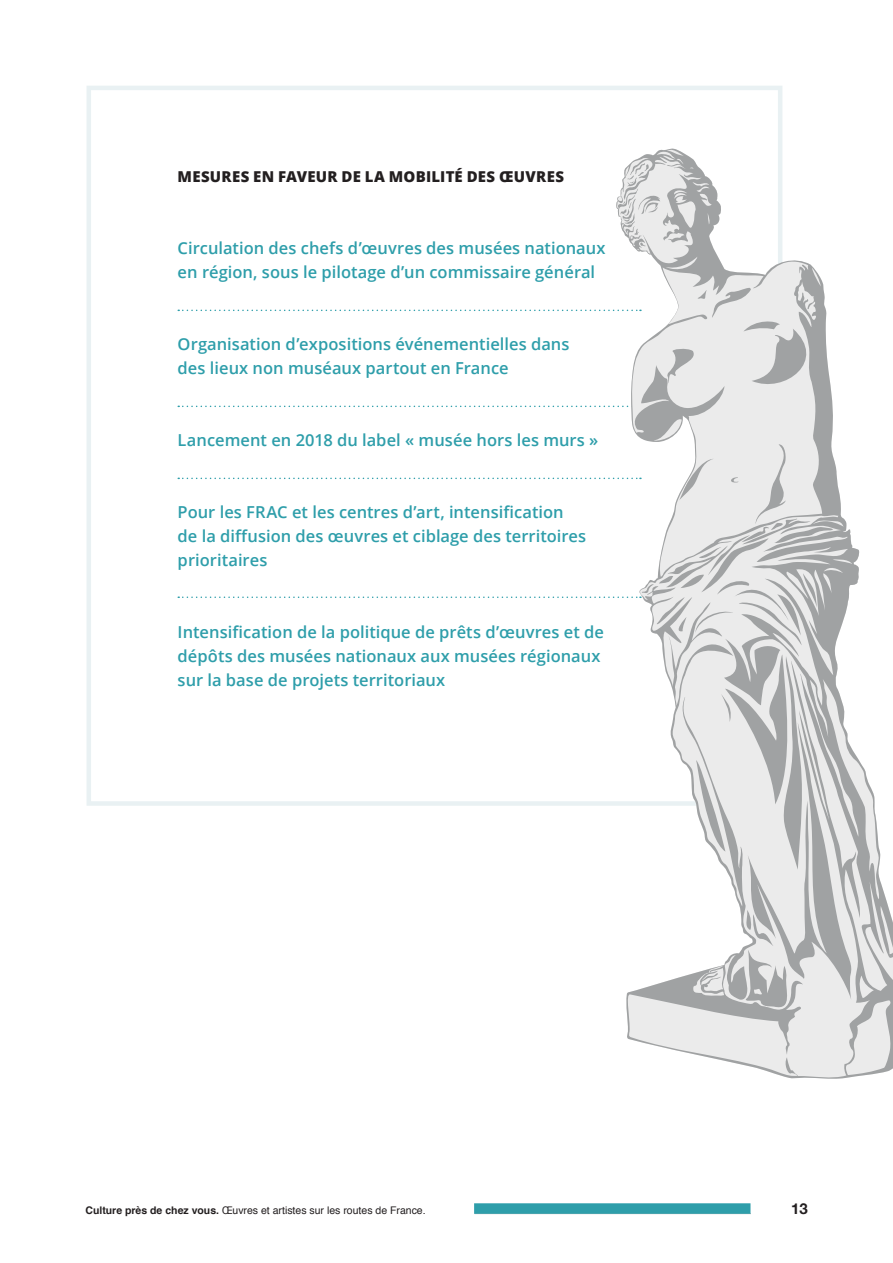
<style>
.page{position:relative;width:893px;height:1263px;background:#fff}
.page>*{position:absolute;margin:0;border:0;box-sizing:border-box;transform-origin:0 0}
.t1{font:600 16.5px/24px "Open Sans";color:#2e9eaa}
.Body{font:800 15px "Open Sans";letter-spacing:.015em;color:#231f20}
.t2{font:700 15px "Helvetica Neue";color:#231f20}
.t3{font:10.5px "Helvetica";color:#231f20}
.s1{font-weight:700}
</style>
<div class="page">
<hr style="left:475px;top:1213px;width:276px;height:1px;background:#b2b3b7">
<svg style="left:178px;top:310px;width:437px;height:1px"></svg>
<svg style="left:178px;top:406px;width:437px;height:1px"></svg>
<svg style="left:178px;top:478px;width:437px;height:1px"></svg>
<svg style="left:178px;top:596px;width:437px;height:2px"></svg>
<svg style="left:616px;top:149px;width:277px;height:930px"></svg>
<div style="left:474px;top:1203px;width:276px;height:11px;background:#2e9eaa"></div>
<p class="Body" style="left:178px;top:165px;width:388px">MESURES EN FAVEUR DE LA MOBILITÉ DES ŒUVRES</p>
<p class="t1" style="left:178px;top:235px;width:429px">Circulation des chefs d’œuvres des musées nationaux en région, sous le pilotage d’un commissaire général</p>
<p class="t1" style="left:178px;top:331px;width:393px">Organisation d’expositions événementielles dans des lieux non muséaux partout en France</p>
<p class="t1" style="left:178px;top:427px;width:422px">Lancement en 2018 du label « musée hors les murs »</p>
<p class="t1" style="left:178px;top:499px;width:410px">Pour les FRAC et les centres d’art, intensification de la diffusion des œuvres et ciblage des territoires prioritaires</p>
<p class="t1" style="left:178px;top:619px;width:428px">Intensification de la politique de prêts d’œuvres et de dépôts des musées nationaux aux musées régionaux sur la base de projets territoriaux</p>
<p class="t3" style="left:85px;top:1202px;width:342px"><span class="s1">Culture près de chez vous.</span> Œuvres et artistes sur les routes de France.</p>
<p class="t2" style="left:791px;top:1197px;width:18px">13</p>
</div>
